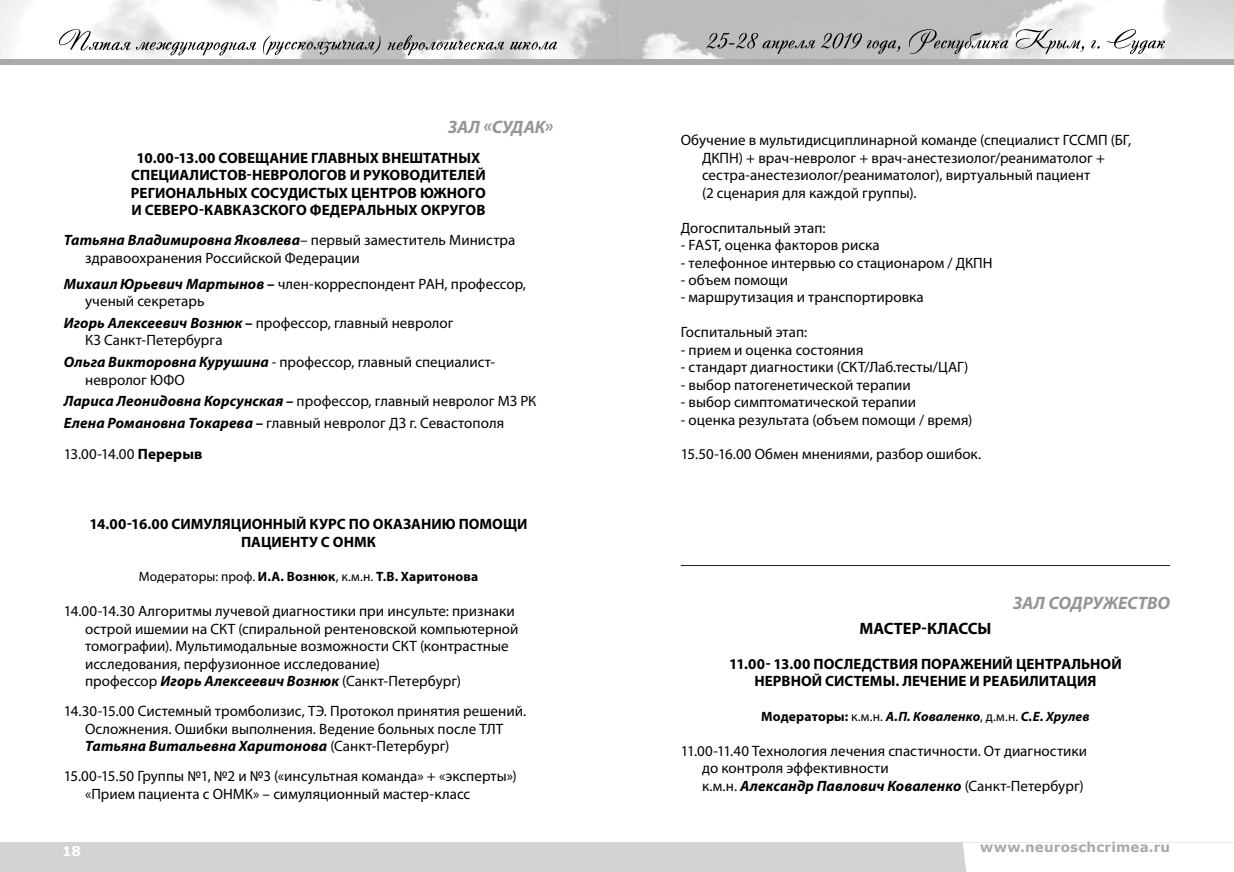
<style>
.page{position:relative;width:1234px;height:872px;background:#fff}
.page>*{position:absolute;margin:0;border:0;box-sizing:border-box;transform-origin:0 0}
.t1{font:italic 700 18px "Myriad Pro";letter-spacing:.015em;color:#939598}
.t2{font:700 16.5px "Myriad Pro";letter-spacing:.005em;color:#000}
.t3{font:15px/17.4px "Myriad Pro";letter-spacing:.005em;color:#000}
.t4{font:700 15px/17.4px "Myriad Pro";letter-spacing:.005em;color:#000;text-align:center}
.t5{font:700 13.5px "Myriad Pro";letter-spacing:.015em;color:#000}
.t6{font:italic 700 13.5px "Myriad Pro";letter-spacing:.01em;color:#000}
.t7{font:700 13.5px "Verdana";letter-spacing:.015em;color:#a7a9ac}
.t8{font:700 13.5px "Verdana";color:#fff}
.s1{font-weight:700;font-style:italic}
.s2{font-weight:700}
.s3{font-weight:400}
.s4{font-style:normal}
.s5{font-weight:400;font-style:normal}
</style>
<div class="page">
<img style="left:0;top:0;width:1233px;height:59px">
<div style="left:0;top:59px;width:617px;height:5px;background:#a7a9ac"></div>
<div style="left:0;top:842px;width:617px;height:30px;background:#d1d3d4"></div>
<svg style="left:136px;top:42px;width:120px;height:14px"></svg>
<svg style="left:263px;top:36px;width:117px;height:19px"></svg>
<svg style="left:59px;top:29px;width:71px;height:22px"></svg>
<svg style="left:387px;top:35px;width:117px;height:20px"></svg>
<svg style="left:510px;top:42px;width:47px;height:8px"></svg>
<svg style="left:706px;top:33px;width:194px;height:21px;background:#a1a1a1"></svg>
<svg style="left:908px;top:29px;width:100px;height:25px;background:#b0b0b0"></svg>
<svg style="left:1015px;top:29px;width:68px;height:25px"></svg>
<svg style="left:1090px;top:40px;width:9px;height:9px"></svg>
<svg style="left:1107px;top:29px;width:57px;height:25px"></svg>
<div style="left:617px;top:59px;width:616px;height:5px;background:#a7a9ac"></div>
<div style="left:617px;top:842px;width:616px;height:30px;background:#d1d3d4"></div>
<div style="left:963px;top:842px;width:270px;height:30px;background:#fff"></div>
<hr style="left:680px;top:565px;width:489px;height:1px;background:#222">
<p class="t1" style="left:448px;top:115px;width:106px">Зал «Судак»</p>
<p class="t4" style="left:131px;top:149px;width:356px">10.00-13.00 Совещание главных внештатных специалистов-неврологов и руководителей региональных сосудистых центров Южного и Северо-Кавказского федеральных округов</p>
<p class="t3" style="left:85px;top:231px;width:431px;text-indent:-21px"><span class="s1">Татьяна Владимировна Яковлева</span>– первый заместитель Министра здравоохранения Российской Федерации</p>
<p class="t3" style="left:85px;top:275px;width:442px;text-indent:-21px"><span class="s1">Михаил Юрьевич Мартынов</span> <span class="s2">–</span> член-корреспондент РАН, профессор, ученый секретарь</p>
<p class="t3" style="left:85px;top:314px;width:370px;text-indent:-21px"><span class="s1">Игорь Алексеевич Вознюк</span> <span class="s2">–</span> профессор, главный невролог<br>КЗ Санкт-Петербурга</p>
<p class="t3" style="left:85px;top:353px;width:411px;text-indent:-21px"><span class="s1">Ольга Викторовна Курушина</span> - профессор, главный специалист&shy;невролог ЮФО</p>
<p class="t3" style="left:64px;top:390px;width:474px;line-height:21.8px"><span class="s1">Лариса Леонидовна Корсунская</span> <span class="s2">–</span> профессор, главный невролог МЗ РК<br><span class="s1">Елена Романовна Токарева</span> <span class="s2">–</span> главный невролог ДЗ г. Севастополя</p>
<p class="t3" style="left:64px;top:445px;width:140px">13.00-14.00 <span class="s2">Перерыв</span></p>
<p class="t4" style="left:241px;top:515px;width:288px;text-align:left;text-indent:-151px">14.00-16.00 Симуляционный курс по оказанию помощи пациенту с ОНМК</p>
<p class="t5" style="left:139px;top:568px;width:341px"><span class="s3">Модераторы: проф.</span> И.А. Вознюк<span class="s3">, к.м.н.</span> Т.В. Харитонова</p>
<p class="t3" style="left:85px;top:602px;width:435px;text-indent:-21px">14.00-14.30 Алгоритмы лучевой диагностики при инсульте: признаки острой ишемии на СКТ (спиральной рентеновской компьютерной томографии). Мультимодальные возможности СКТ (контрастные исследования, перфузионное исследование)<br>профессор <span class="s1">Игорь Алексеевич Вознюк</span> (Санкт-Петербург)</p>
<p class="t3" style="left:85px;top:702px;width:442px;text-indent:-21px">14.30-15.00 Системный тромболизис, ТЭ. Протокол принятия решений.<br>Осложнения. Ошибки выполнения. Ведение больных после ТЛТ<br><span class="s1">Татьяна Витальевна Харитонова</span> (Санкт-Петербург)</p>
<p class="t3" style="left:85px;top:767px;width:433px;text-indent:-21px">15.00-15.50 Группы №1, №2 и №3 («инсультная команда» + «эксперты») «Прием пациента с ОНМК» – симуляционный мастер-класс</p>
<p class="t3" style="left:702px;top:131px;width:430px;text-indent:-21px">Обучение в мультидисциплинарной команде (специалист ГССМП (БГ, ДКПН) + врач-невролог + врач-анестезиолог/реаниматолог + сестра-анестезиолог/реаниматолог), виртуальный пациент<br>(2 сценария для каждой группы).</p>
<p class="t3" style="left:680px;top:219px;width:146px">Догоспитальный этап:</p>
<p class="t3" style="left:680px;top:236px;width:200px">- FAST, оценка факторов риска</p>
<p class="t3" style="left:680px;top:253px;width:313px">- телефонное интервью со стационаром / ДКПН</p>
<p class="t3" style="left:680px;top:271px;width:109px">- объем помощи</p>
<p class="t3" style="left:680px;top:288px;width:244px">- маршрутизация и транспортировка</p>
<p class="t3" style="left:680px;top:323px;width:128px">Госпитальный этап:</p>
<p class="t3" style="left:680px;top:341px;width:184px">- прием и оценка состояния</p>
<p class="t3" style="left:680px;top:358px;width:289px">- стандарт диагностики (СКТ/Лаб.тесты/ЦАГ)</p>
<p class="t3" style="left:680px;top:376px;width:231px">- выбор патогенетической терапии</p>
<p class="t3" style="left:680px;top:393px;width:237px">- выбор симптоматической терапии</p>
<p class="t3" style="left:680px;top:410px;width:293px">- оценка результата (объем помощи / время)</p>
<p class="t3" style="left:680px;top:445px;width:302px">15.50-16.00 Обмен мнениями, разбор ошибок.</p>
<p class="t1" style="left:1013px;top:591px;width:10px">зал</p>
<p class="t1" style="left:1048px;top:591px;width:23px">Содр</p>
<p class="t1" style="left:1092px;top:591px;width:37px">ужество</p>
<p class="t2" style="left:859px;top:617px;width:134px">Мастер-классы</p>
<p class="t4" style="left:729px;top:654px;width:394px">11.00- 13.00 Последствия поражений центральной нервной системы. Лечение и реабилитация</p>
<p class="t6" style="left:761px;top:707px;width:330px"><span class="s4">Модераторы:</span> <span class="s5">к.м.н.</span> А.П. Коваленко<span class="s5">, д.м.н.</span> С.Е. Хрулев</p>
<p class="t3" style="left:702px;top:742px;width:386px;text-indent:-21px">11.00-11.40 Технология лечения спастичности. От диагностики до контроля эффективности<br>к.м.н. <span class="s1">Александр Павлович Коваленко</span> (Санкт-Петербург)</p>
<p class="t8" style="left:62px;top:842px;width:19px">18</p>
<p class="t7" style="left:979px;top:838px;width:191px">www.neuroschcrimea.ru</p>
</div>
